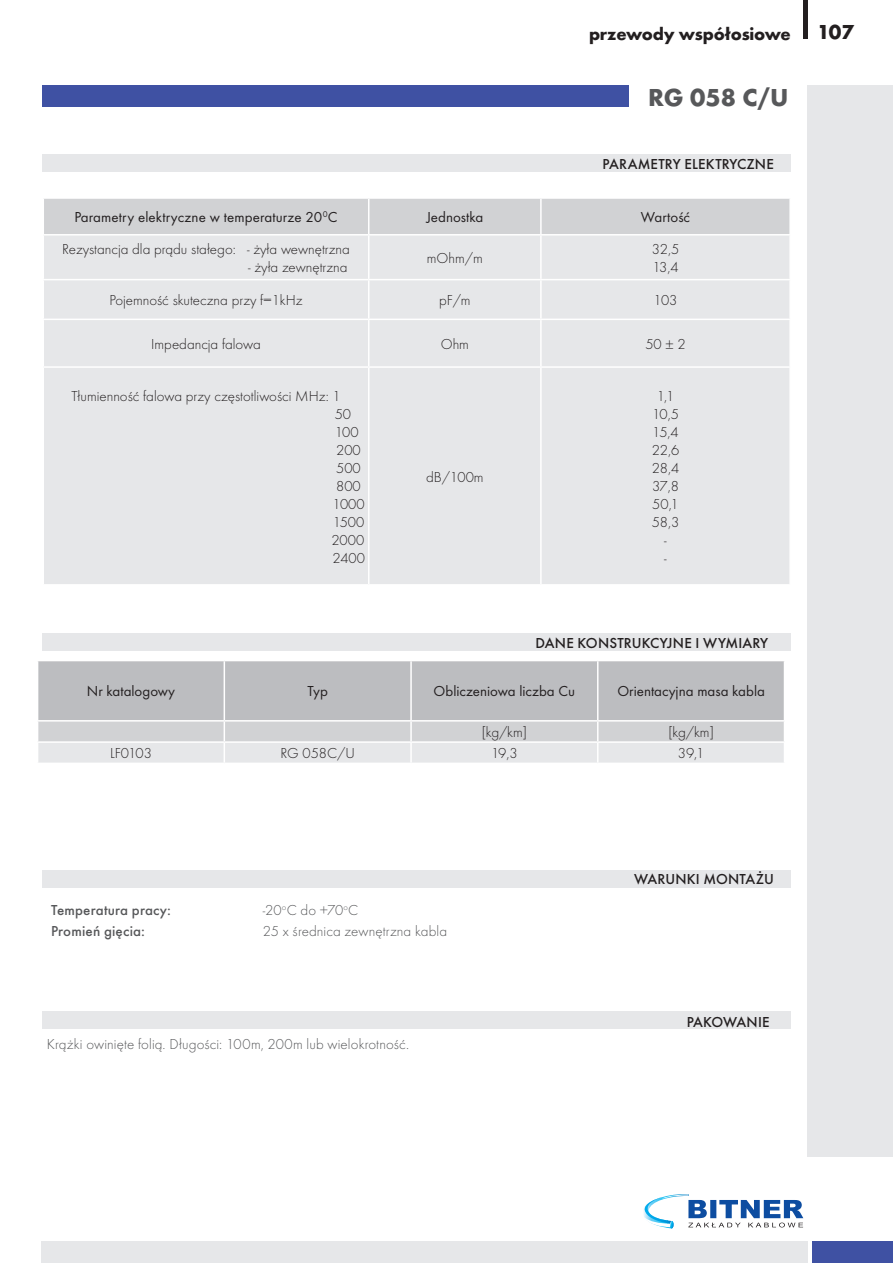
<style>
.page{position:relative;width:893px;height:1263px;background:#fff}
.page>*{position:absolute;margin:0;border:0;box-sizing:border-box;transform-origin:0 0}
.t1{font:700 25.5px "Futura TEE";color:#57585a}
.t2{font:700 21px "Futura TEE";color:#231f20}
.t3{font:700 18px "Futura TEE";letter-spacing:-.01em;color:#231f20}
.t4{font:15px/18px "Futura TEE Ligh";color:#231f20}
.t5{font:15px "Futura TEE";color:#231f20}
.t6{font:15px "Futura TEE Ligh";letter-spacing:.005em;color:#57585a}
.t7{font:500 15px "Futura TEE";letter-spacing:.01em;color:#231f20}
.t8{font:500 15px "Futura TEE";letter-spacing:.01em;color:#57585a}
</style>
<div class="page">
<hr style="left:804px;top:0;width:4px;height:38px;background:#231f20">
<div style="left:808px;top:85px;width:85px;height:1072px;background:#e6e7e9"></div>
<svg style="left:643px;top:1194px;width:160px;height:35px"></svg>
<div style="left:41px;top:1242px;width:767px;height:21px;background:#e6e7e9"></div>
<div style="left:812px;top:1242px;width:81px;height:21px;background:#3f51a3"></div>
<div style="left:43px;top:1012px;width:748px;height:17px;background:#e6e7e9"></div>
<div style="left:43px;top:870px;width:748px;height:17px;background:#e6e7e9"></div>
<div style="left:43px;top:85px;width:586px;height:21px;background:#3f51a3"></div>
<div style="left:43px;top:154px;width:748px;height:18px;background:#e6e7e9"></div>
<div style="left:44px;top:199px;width:745px;height:35px;background:#d1d2d4"></div>
<div style="left:44px;top:236px;width:745px;height:348px;background:#e6e7e9"></div>
<hr style="left:368px;top:199px;width:1px;height:35px;background:#fff">
<hr style="left:540px;top:199px;width:2px;height:35px;background:#fff">
<hr style="left:43px;top:279px;width:326px;height:1px;background:#fff">
<hr style="left:368px;top:236px;width:1px;height:43px;background:#fff">
<hr style="left:540px;top:236px;width:2px;height:43px;background:#fff">
<hr style="left:368px;top:280px;width:1px;height:39px;background:#fff">
<hr style="left:43px;top:319px;width:326px;height:1px;background:#fff">
<hr style="left:43px;top:366px;width:326px;height:2px;background:#fff">
<hr style="left:369px;top:279px;width:172px;height:1px;background:#fff">
<hr style="left:541px;top:279px;width:250px;height:1px;background:#fff">
<hr style="left:540px;top:280px;width:2px;height:39px;background:#fff">
<hr style="left:368px;top:320px;width:1px;height:46px;background:#fff">
<hr style="left:540px;top:320px;width:2px;height:46px;background:#fff">
<hr style="left:368px;top:368px;width:1px;height:216px;background:#fff">
<hr style="left:540px;top:368px;width:2px;height:216px;background:#fff">
<hr style="left:369px;top:319px;width:172px;height:1px;background:#fff">
<hr style="left:541px;top:319px;width:250px;height:1px;background:#fff">
<hr style="left:369px;top:366px;width:172px;height:2px;background:#fff">
<hr style="left:541px;top:366px;width:250px;height:2px;background:#fff">
<div style="left:38px;top:661px;width:746px;height:59px;background:#bcbdc0"></div>
<hr style="left:224px;top:661px;width:1px;height:59px;background:#fff">
<hr style="left:410px;top:661px;width:2px;height:59px;background:#fff">
<hr style="left:597px;top:661px;width:1px;height:59px;background:#fff">
<svg style="left:38px;top:721px;width:746px;height:42px;background:#dcdddf"></svg>
<hr style="left:37px;top:741px;width:187px;height:2px;background:#fff">
<hr style="left:224px;top:741px;width:187px;height:2px;background:#fff">
<hr style="left:411px;top:741px;width:187px;height:2px;background:#fff">
<hr style="left:598px;top:741px;width:187px;height:2px;background:#fff">
<div style="left:43px;top:634px;width:748px;height:17px;background:#e6e7e9"></div>
<p class="t3" style="left:589px;top:23px;width:203px">przewody współosiowe</p>
<h1 class="t1" style="left:648px;top:81px;width:142px">RG 058 C/U</h1>
<p class="t7" style="left:602px;top:155px;width:173px">PARAMETRY ELEKTRYCZNE</p>
<p class="t5" style="left:74px;top:208px;width:265px">Parametry elektryczne w temperaturze 20<sup>0</sup>C</p>
<p class="t5" style="left:426px;top:208px;width:58px">Jednostka</p>
<p class="t5" style="left:641px;top:208px;width:51px">Wartość</p>
<p class="t4" style="left:62px;top:240px;width:289px">Rezystancja dla prądu stałego: - żyła wewnętrzna</p>
<p class="t4" style="left:248px;top:258px;width:101px">- żyła zewnętrzna</p>
<p class="t4" style="left:427px;top:249px;width:57px">mOhm/m</p>
<p class="t4" style="left:652px;top:240px;width:29px">32,5<br>13,4</p>
<p class="t4" style="left:109px;top:291px;width:195px">Pojemność skuteczna przy f=1kHz</p>
<p class="t4" style="left:439px;top:291px;width:33px">pF/m</p>
<p class="t4" style="left:654px;top:291px;width:25px">103</p>
<p class="t4" style="left:151px;top:335px;width:111px">Impedancja falowa</p>
<p class="t4" style="left:441px;top:335px;width:30px">Ohm</p>
<p class="t4" style="left:645px;top:335px;width:42px">50 ± 2</p>
<p class="t4" style="left:71px;top:387px;width:271px">Tłumienność falowa przy częstotliwości MHz: 1</p>
<p class="t4" style="left:335px;top:405px;width:18px">50</p>
<p class="t4" style="left:335px;top:423px;width:25px">100</p>
<p class="t4" style="left:336px;top:441px;width:26px">200</p>
<p class="t4" style="left:336px;top:459px;width:26px">500</p>
<p class="t4" style="left:336px;top:477px;width:26px">800</p>
<p class="t4" style="left:333px;top:495px;width:34px">1000</p>
<p class="t4" style="left:333px;top:513px;width:33px">1500</p>
<p class="t4" style="left:331px;top:531px;width:34px">2000</p>
<p class="t4" style="left:333px;top:549px;width:34px">2400</p>
<p class="t4" style="left:652px;top:387px;width:29px;text-align:center">1,1<br>10,5<br>15,4<br>22,6<br>28,4<br>37,8<br>50,1<br>58,3 -<br>-</p>
<p class="t4" style="left:426px;top:468px;width:59px">dB/100m</p>
<h2 class="t2" style="left:817px;top:19px;width:38px">107</h2>
<p class="t7" style="left:536px;top:635px;width:234px">DANE KONSTRUKCYJNE I WYMIARY</p>
<p class="t5" style="left:87px;top:682px;width:90px">Nr katalogowy</p>
<p class="t5" style="left:307px;top:682px;width:22px">Typ</p>
<p class="t5" style="left:434px;top:682px;width:143px">Obliczeniowa liczba Cu</p>
<p class="t5" style="left:617px;top:682px;width:149px">Orientacyjna masa kabla</p>
<p class="t4" style="left:482px;top:723px;width:47px">[kg/km]</p>
<p class="t4" style="left:668px;top:723px;width:47px">[kg/km]</p>
<p class="t4" style="left:110px;top:744px;width:43px">LF0103</p>
<p class="t4" style="left:280px;top:744px;width:76px">RG 058C/U</p>
<p class="t4" style="left:491px;top:744px;width:28px">19,3</p>
<p class="t4" style="left:678px;top:744px;width:28px">39,1</p>
<p class="t8" style="left:51px;top:901px;width:122px">Temperatura pracy:</p>
<p class="t6" style="left:263px;top:902px;width:97px">-20<sup>o</sup>C do +70<sup>o</sup>C</p>
<p class="t8" style="left:51px;top:922px;width:95px">Promień gięcia:</p>
<p class="t6" style="left:263px;top:923px;width:186px">25 x średnica zewnętrzna kabla</p>
<p class="t6" style="left:47px;top:1036px;width:364px">Krążki owinięte folią. Długości: 100m, 200m lub wielokrotność.</p>
<p class="t7" style="left:634px;top:870px;width:141px">WARUNKI MONTAŻU</p>
<p class="t7" style="left:687px;top:1013px;width:84px">PAKOWANIE</p>
</div>
